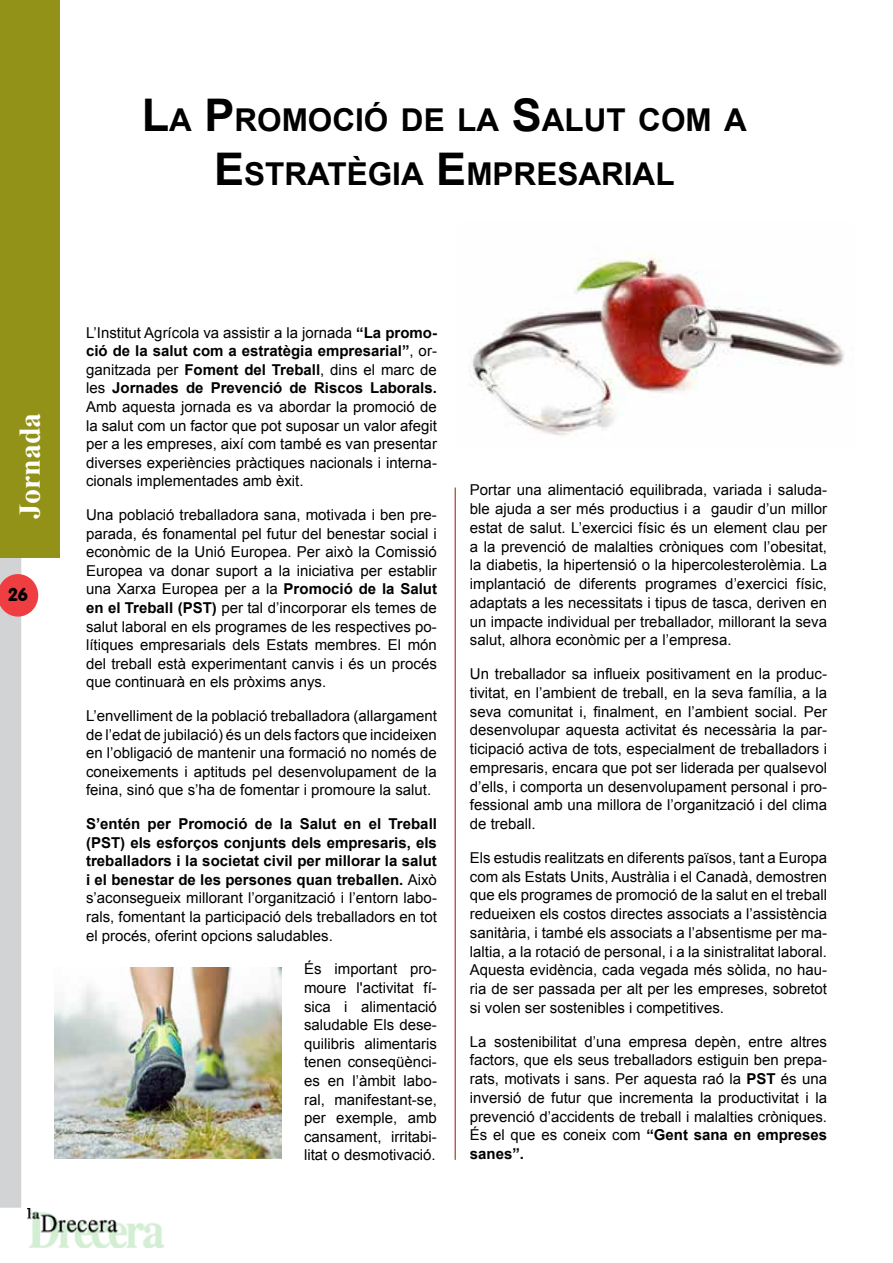
<style>
.page{position:relative;width:893px;height:1263px;background:#fff}
.page>*{position:absolute;margin:0;border:0;box-sizing:border-box;transform-origin:0 0}
.t1{font:700 31.5px/54px "Arial";color:#000;text-align:center}
.t2{font:700 30px "Times New Roman";color:#fff}
.t3{font:18px "VAG Rounded BT";color:#000}
.t4{font:15px/18.6px "Arial";color:#000;text-align:justify}
.t5{font:700 15px/18.6px "Arial";color:#000;text-align:justify}
.s1{font-size:45px}
.s2{font-weight:700}
.s3{font-weight:400}
</style>
<div class="page">
<svg style="left:0;top:557px;width:38px;height:651px"></svg>
<img style="left:27px;top:1209px;width:136px;height:38px">
<div style="left:0;top:0;width:60px;height:557px;background:#939218"></div>
<img style="left:469px;top:257px;width:375px;height:180px">
<img style="left:54px;top:968px;width:227px;height:190px">
<hr style="left:455px;top:487px;width:1px;height:673px;background:#971402">
<h1 class="t1" style="left:142px;top:94px;width:607px"><span class="s1">L</span>A <span class="s1">P</span>ROMOCIÓ DE LA <span class="s1">S</span>ALUT COM A<br><span class="s1">E</span>STRATÈGIA <span class="s1">E</span> MPRESARIAL</h1>
<h2 class="t2" style="left:9px;top:519px;width:108px;rotate:-90deg">Jornada</h2>
<p class="t3" style="left:8px;top:583px;width:21px">26</p>
<p class="t4" style="left:86px;top:323px;width:352px">L’Institut Agrícola va assistir a la jornada <span class="s2">“La promo&shy;ció de la salut com a estratègia empresarial”</span>, or&shy;ganitzada per <span class="s2">Foment del Treball</span>, dins el marc de les <span class="s2">Jornades de Prevenció de Riscos Laborals.<br></span>Amb aquesta jornada es va abordar la promoció de la salut com un factor que pot suposar un valor afegit per a les empreses, així com també es van presentar diverses experiències pràctiques nacionals i interna&shy;cionals implementades amb èxit.</p>
<p class="t4" style="left:86px;top:506px;width:352px">Una població treballadora sana, motivada i ben pre&shy;parada, és fonamental pel futur del benestar social i econòmic de la Unió Europea. Per això la Comissió Europea va donar suport a la iniciativa per establir una Xarxa Europea per a la <span class="s2">Promoció de la Salut en el Treball (PST)</span> per tal d’incorporar els temes de salut laboral en els programes de les respectives po&shy;lítiques empresarials dels Estats membres. El món del treball està experimentant canvis i és un procés que continuarà en els pròxims anys.</p>
<p class="t4" style="left:86px;top:707px;width:352px">L’envelliment de la població treballadora (allargament de l’edat de jubilació) és un dels factors que incideixen en l’obligació de mantenir una formació no només de coneixements i aptituds pel desenvolupament de la feina, sinó que s’ha de fomentar i promoure la salut.</p>
<p class="t5" style="left:86px;top:815px;width:352px">S’entén per Promoció de la Salut en el Treball (PST) els esforços conjunts dels empresaris, els treballadors i la societat civil per millorar la salut i el benestar de les persones quan treballen. <span class="s3">Això s’aconsegueix millorant l’organització i l’entorn labo&shy;rals, fomentant la participació dels treballadors en tot el procés, oferint opcions saludables.</span></p>
<p class="t4" style="left:304px;top:960px;width:134px">És important pro&shy;moure l'activitat fí&shy;sica i alimentació saludable Els dese&shy;quilibris alimentaris tenen conseqüènci&shy;es en l’àmbit labo&shy;ral, manifestant-se, per exemple, amb cansament, irritabi&shy;litat o desmotivació.</p>
<p class="t4" style="left:470px;top:481px;width:359px">Portar una alimentació equilibrada, variada i saluda&shy;ble ajuda a ser més productius i a gaudir d’un millor estat de salut. L’exercici físic és un element clau per a la prevenció de malalties cròniques com l’obesitat, la diabetis, la hipertensió o la hipercolesterolèmia. La implantació de diferents programes d’exercici físic, adaptats a les necessitats i tipus de tasca, deriven en un impacte individual per treballador, millorant la seva salut, alhora econòmic per a l’empresa.</p>
<p class="t4" style="left:470px;top:665px;width:359px">Un treballador sa influeix positivament en la produc&shy;tivitat, en l’ambient de treball, en la seva família, a la seva comunitat i, finalment, en l’ambient social. Per desenvolupar aquesta activitat és necessària la par&shy;ticipació activa de tots, especialment de treballadors i empresaris, encara que pot ser liderada per qualsevol d’ells, i comporta un desenvolupament personal i pro&shy;fessional amb una millora de l’organització i del clima de treball.</p>
<p class="t4" style="left:470px;top:848px;width:359px">Els estudis realitzats en diferents països, tant a Europa com als Estats Units, Austràlia i el Canadà, demostren que els programes de promoció de la salut en el treball redueixen els costos directes associats a l’assistència sanitària, i també els associats a l’absentisme per ma&shy;laltia, a la rotació de personal, i a la sinistralitat laboral.<br>Aquesta evidència, cada vegada més sòlida, no hau&shy;ria de ser passada per alt per les empreses, sobretot si volen ser sostenibles i competitives.</p>
<p class="t4" style="left:470px;top:1032px;width:359px">La sostenibilitat d’una empresa depèn, entre altres factors, que els seus treballadors estiguin ben prepa&shy;rats, motivats i sans. Per aquesta raó la <span class="s2">PST</span> és una inversió de futur que incrementa la productivitat i la prevenció d’accidents de treball i malalties cròniques.<br>És el que es coneix com <span class="s2">“Gent sana en empreses sanes”.</span></p>
</div>
